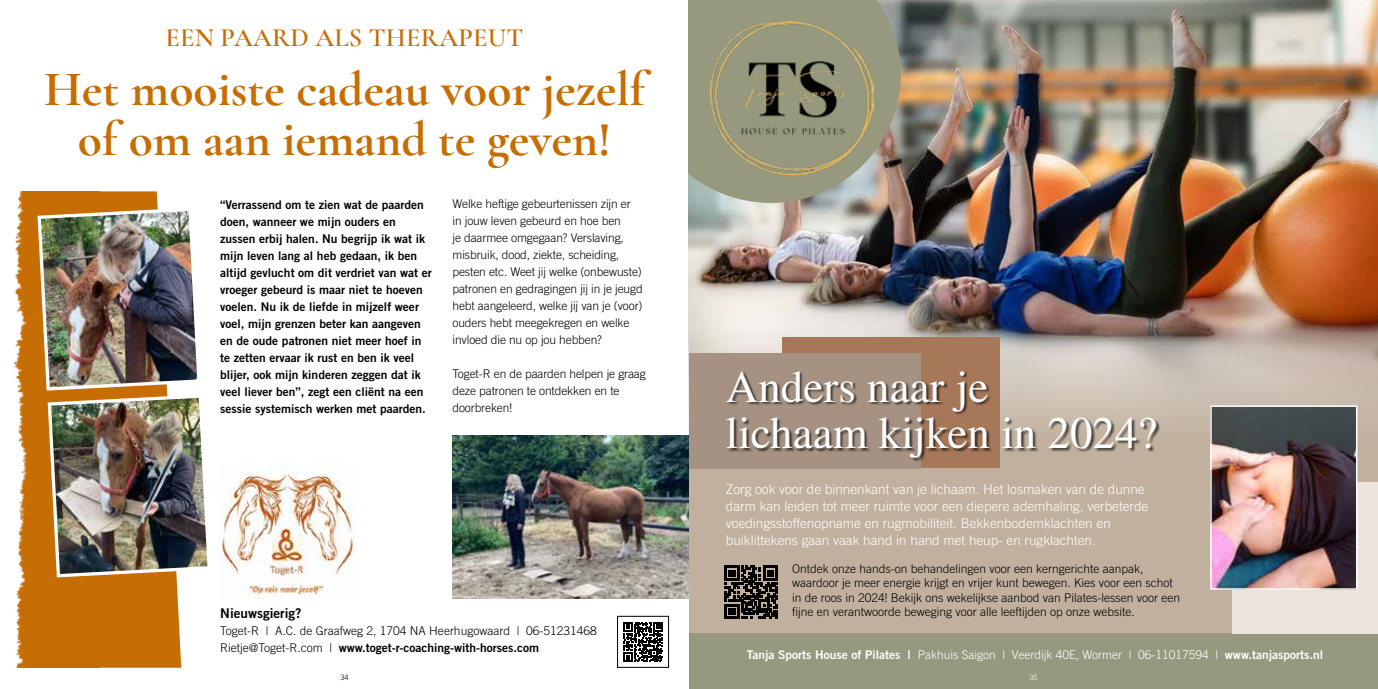
<style>
.page{position:relative;width:1378px;height:689px;background:#fff}
.page>*{position:absolute;margin:0;border:0;box-sizing:border-box;transform-origin:0 0}
.t1{font:700 49.5px/49.5px "Cormorant Garamond";color:#c66d03;text-align:center}
.t2{font:45px/46.5px "STIX General";color:#fff}
.t3{font:600 26.4px "Cormorant Garamond";letter-spacing:.01em;color:#c66d03}
.t4{font:300 13.5px/17px "Trade Gothic LT Std";color:#fff}
.t5{font:13.5px "Trade Gothic LT Std Bd 2";color:#000}
.t6{font:300 12px/17px "Trade Gothic LT Std";letter-spacing:-.01em;color:#000}
.t7{font:12px/17px "Trade Gothic LT Std Bd 2";color:#000}
.t8{font:300 12px "Trade Gothic LT Std";color:#fff}
.t9{font:300 7.5px "Trade Gothic LT Std";color:#000}
.t10{font:300 7.5px "Trade Gothic LT Std";color:#fff}
.s1{font-family:"Trade Gothic LT Std";font-weight:300}
.s2{font-family:"Trade Gothic LT Std Bd 2";font-weight:400}
</style>
<div class="page">
<div style="left:689px;top:0;width:689px;height:689px;background:#c1b09e"></div>
<div style="left:689px;top:634px;width:689px;height:55px;background:#96997e"></div>
<img style="left:1160px;top:378px;width:218px;height:60px">
<div style="left:689px;top:353px;width:231px;height:115px;background:#a59283"></div>
<div style="left:1232px;top:482px;width:146px;height:152px;background:#ebe4dc"></div>
<div style="left:727px;top:372px;width:433px;height:90px;background:#000;opacity:.6"></div>
<img style="left:689px;top:0;width:689px;height:378px">
<svg style="left:689px;top:0;width:212px;height:203px;background:#9b9c86"></svg>
<img style="left:710px;top:21px;width:164px;height:153px">
<img style="left:1213px;top:408px;width:141px;height:179px">
<div style="left:1210px;top:405px;width:147px;height:185px;border:2px solid #fff"></div>
<svg style="left:724px;top:565px;width:54px;height:54px"></svg>
<img style="left:220px;top:463px;width:134px;height:136px">
<img style="left:452px;top:435px;width:237px;height:163px">
<img style="left:13px;top:191px;width:43px;height:477px">
<div style="left:56px;top:191px;width:125px;height:477px;background:#c66d03"></div>
<img style="left:36px;top:206px;width:172px;height:373px">
<svg style="left:623px;top:622px;width:40px;height:40px"></svg>
<div style="left:617px;top:616px;width:52px;height:52px;border:1px solid #000"></div>
<h3 class="t3" style="left:166px;top:21px;width:359px">EEN PAARD ALS THERAPEUT</h3>
<h1 class="t1" style="left:44px;top:64px;width:602px">Het mooiste cadeau voor jezelf of om aan iemand te geven!</h1>
<p class="t7" style="left:220px;top:196px;width:213px">“Verrassend om te zien wat de paarden doen, wanneer we mijn ouders en zussen erbij halen. Nu begrijp ik wat ik mijn leven lang al heb gedaan, ik ben altijd gevlucht om dit verdriet van wat er vroeger gebeurd is maar niet te hoeven voelen. Nu ik de liefde in mijzelf weer voel, mijn grenzen beter kan aangeven en de oude patronen niet meer hoef in te zetten ervaar ik rust en ben ik veel blijer, ook mijn kinderen zeggen dat ik veel liever ben”, zegt een cliënt na een sessie systemisch werken met paarden.</p>
<p class="t6" style="left:452px;top:195px;width:192px">Welke heftige gebeurtenissen zijn er in jouw leven gebeurd en hoe ben<br>je daarmee omgegaan? Verslaving, misbruik, dood, ziekte, scheiding, pesten etc. Weet jij welke (onbewuste) patronen en gedragingen jij in je jeugd hebt aangeleerd, welke jij van je (voor) ouders hebt meegekregen en welke invloed die nu op jou hebben?</p>
<p class="t6" style="left:452px;top:365px;width:195px">Toget-R en de paarden helpen je graag deze patronen te ontdekken en te doorbreken!</p>
<p class="t5" style="left:220px;top:605px;width:82px">Nieuwsgierig?</p>
<p class="t6" style="left:220px;top:622px;width:378px">Toget-R | A.C. de Graafweg 2, 1704 NA Heerhugowaard | 06-51231468</p>
<p class="t7" style="left:220px;top:639px;width:320px"><span class="s1">Rietje@Toget-R.com |</span> www.toget-r-coaching-with-horses.com</p>
<h2 class="t2" style="left:726px;top:365px;width:433px">Anders naar je<br>lichaam kĳken in 2024?</h2>
<p class="t4" style="left:726px;top:481px;width:424px">Zorg ook voor de binnenkant van je lichaam. Het losmaken van de dunne darm kan leiden tot meer ruimte voor een diepere ademhaling, verbeterde voedingsstoffenopname en rugmobiliteit. Bekkenbodemklachten en buiklittekens gaan vaak hand in hand met heup- en rugklachten.</p>
<p class="t6" style="left:792px;top:561px;width:390px;line-height:14.4px">Ontdek onze hands-on behandelingen voor een kerngerichte aanpak, waardoor je meer energie krijgt en vrijer kunt bewegen. Kies voor een schot in de roos in 2024! Bekijk ons wekelijkse aanbod van Pilates-lessen voor een fijne en verantwoorde beweging voor alle leeftijden op onze website.</p>
<p class="t8" style="left:747px;top:648px;width:578px"><span class="s2">Tanja Sports House of Pilates |</span> Pakhuis Saigon | Veerdijk 40E, Wormer | 06-11017594 | <span class="s2">www.tanjasports.nl</span></p>
<p class="t9" style="left:340px;top:672px;width:10px">34</p>
<p class="t10" style="left:1029px;top:672px;width:10px">35</p>
</div>
